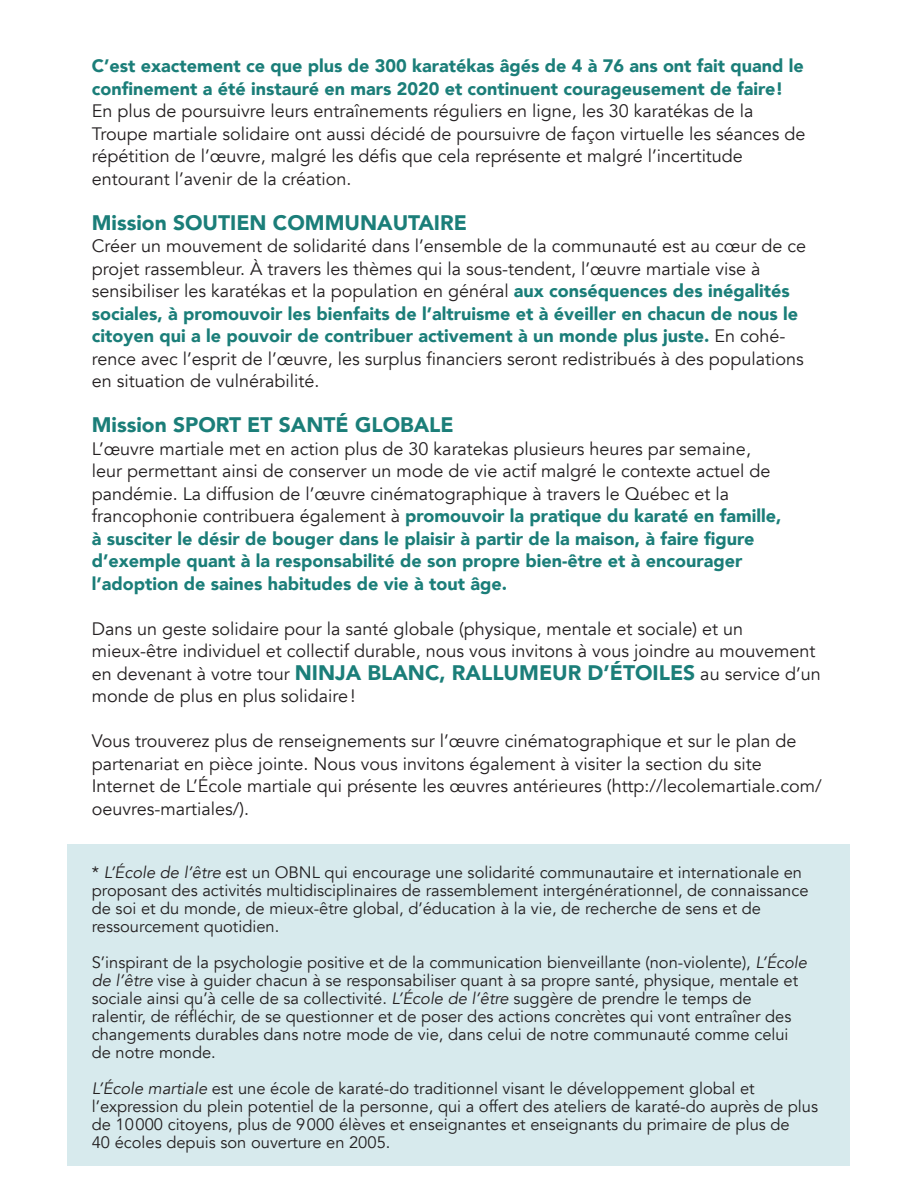
<style>
.page{position:relative;width:918px;height:1188px;background:#fff}
.page>*{position:absolute;margin:0;border:0;box-sizing:border-box;transform-origin:0 0}
.t1{font:900 21px "Avenir";color:#1b7e79}
.t2{font:18px/22.5px "Avenir";color:#231f20}
.t3{font:900 18px/22.5px "Avenir";color:#1b7e79}
.t4{font:16.5px/18px "Avenir";color:#231f20}
.s1{font-weight:900;color:#1b7e79}
.s2{font-weight:900;font-size:21px;color:#1b7e79}
.s3{font-style:italic}
</style>
<div class="page">
<div style="left:68px;top:845px;width:782px;height:321px;background:#d7eaed"></div>
<p class="t3" style="left:92px;top:54px;width:714px">C’est exactement ce que plus de 300 karatékas âgés de 4 à 76 ans ont fait quand le confinement a été instauré en mars 2020 et continuent courageusement de faire!</p>
<p class="t2" style="left:92px;top:100px;width:715px">En plus de poursuivre leurs entraînements réguliers en ligne, les 30 karatékas de la Troupe martiale solidaire ont aussi décidé de poursuivre de façon virtuelle les séances de répétition de l’œuvre, malgré les défis que cela représente et malgré l’incertitude entourant l’avenir de la création.</p>
<p class="t1" style="left:92px;top:204px;width:377px">Mission SOUTIEN COMMUNAUTAIRE</p>
<p class="t2" style="left:92px;top:235px;width:716px">Créer un mouvement de solidarité dans l’ensemble de la communauté est au cœur de ce projet rassembleur. À travers les thèmes qui la sous-tendent, l’œuvre martiale vise à sensibiliser les karatékas et la population en général <span class="s1">aux conséquences des inégalités sociales, à promouvoir les bienfaits de l’altruisme et à éveiller en chacun de nous le citoyen qui a le pouvoir de contribuer activement à un monde plus juste.</span> En cohé&shy;rence avec l’esprit de l’œuvre, les surplus financiers seront redistribués à des populations en situation de vulnérabilité.</p>
<p class="t1" style="left:92px;top:407px;width:364px">Mission SPORT ET SANTÉ GLOBALE</p>
<p class="t2" style="left:92px;top:437px;width:691px">L’œuvre martiale met en action plus de 30 karatekas plusieurs heures par semaine, leur permettant ainsi de conserver un mode de vie actif malgré le contexte actuel de pandémie. La diffusion de l’œuvre cinématographique à travers le Québec et la francophonie contribuera également à <span class="s1">promouvoir la pratique du karaté en famille, à susciter le désir de bouger dans le plaisir à partir de la maison, à faire figure d’exemple quant à la responsabilité de son propre bien-être et à encourager l’adoption de saines habitudes de vie à tout âge.</span></p>
<p class="t2" style="left:92px;top:617px;width:730px">Dans un geste solidaire pour la santé globale (physique, mentale et sociale) et un mieux-être individuel et collectif durable, nous vous invitons à vous joindre au mouvement en devenant à votre tour <span class="s2">NINJA BLANC, RALLUMEUR D’ÉTOILES</span> au service d’un monde de plus en plus solidaire!</p>
<p class="t2" style="left:92px;top:730px;width:732px">Vous trouverez plus de renseignements sur l’œuvre cinématographique et sur le plan de partenariat en pièce jointe. Nous vous invitons également à visiter la section du site Internet de L’École martiale qui présente les œuvres antérieures (http://lecolemartiale.com/ oeuvres-martiales/).</p>
<p class="t4" style="left:92px;top:863px;width:718px">* <span class="s3">L’École de l’être</span> est un OBNL qui encourage une solidarité communautaire et internationale en proposant des activités multidisciplinaires de rassemblement intergénérationnel, de connaissance de soi et du monde, de mieux-être global, d’éducation à la vie, de recherche de sens et de ressourcement quotidien.</p>
<p class="t4" style="left:92px;top:953px;width:717px">S’inspirant de la psychologie positive et de la communication bienveillante (non-violente), <span class="s3">L’École de l’être</span> vise à guider chacun à se responsabiliser quant à sa propre santé, physique, mentale et sociale ainsi qu’à celle de sa collectivité. <span class="s3">L’École de l’être</span> suggère de prendre le temps de ralentir, de réfléchir, de se questionner et de poser des actions concrètes qui vont entraîner des changements durables dans notre mode de vie, dans celui de notre communauté comme celui de notre monde.</p>
<p class="t4" style="left:92px;top:1079px;width:728px"><span class="s3">L’École martiale</span> est une école de karaté-do traditionnel visant le développement global et l’expression du plein potentiel de la personne, qui a offert des ateliers de karaté-do auprès de plus de 10000 citoyens, plus de 9000 élèves et enseignantes et enseignants du primaire de plus de<br>40 écoles depuis son ouverture en 2005.</p>
</div>
